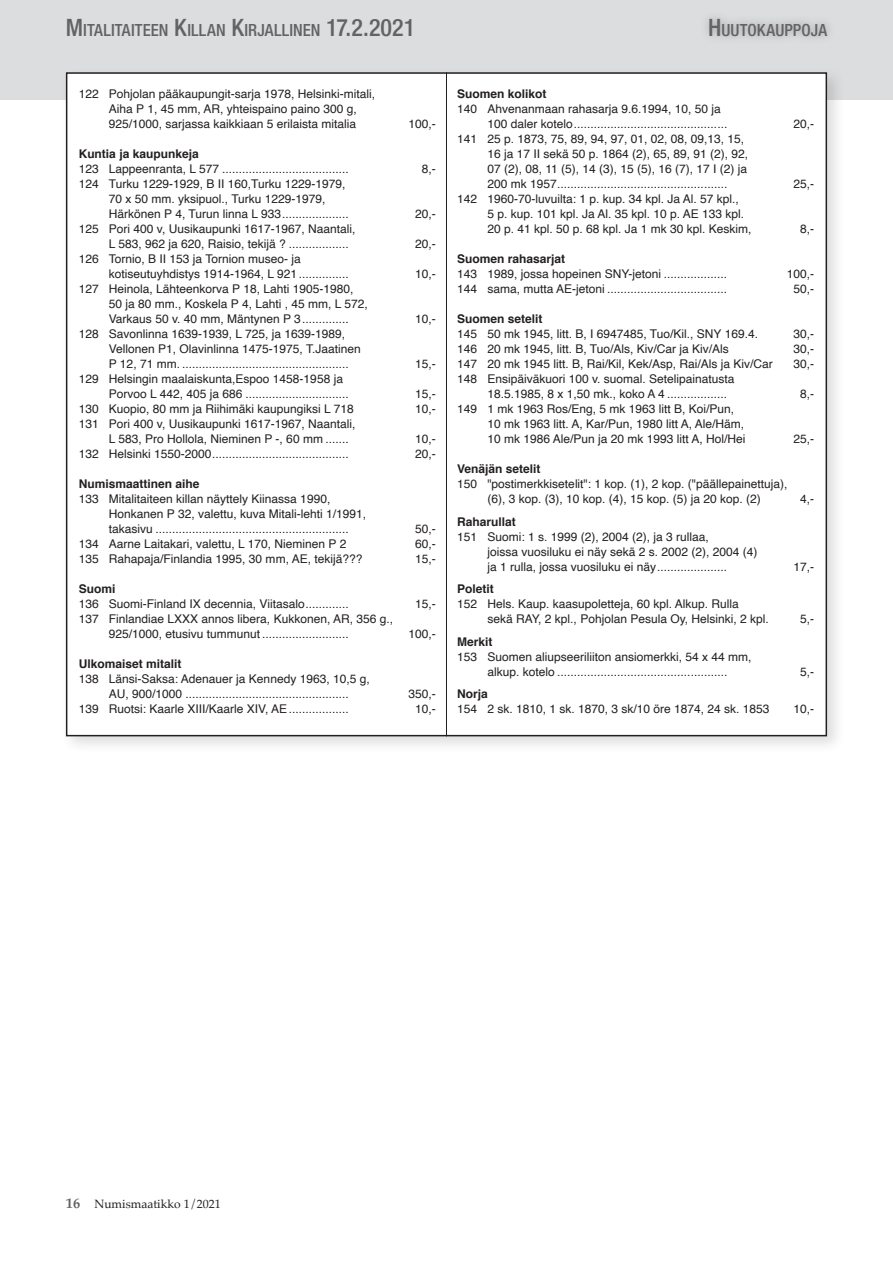
<style>
.page{position:relative;width:893px;height:1263px;background:#fff}
.page>*{position:absolute;margin:0;border:0;box-sizing:border-box;transform-origin:0 0}
.t1{font:500 condensed 16.8px "Helvetica Neue LT Std";letter-spacing:.01em;color:#636366}
.t2{font:12px/15px "Helvetica";color:#231f20}
.t3{font:700 12px "Helvetica";color:#231f20}
.t4{font:12px "Palatino";color:#231f20}
.s1{font-size:24px}
.s2{font-weight:700;font-size:14.25px;color:#636366}
</style>
<div class="page">
<div style="left:0;top:0;width:893px;height:100px;background:#dcdddf"></div>
<div style="left:700px;top:9px;width:136px;height:36px;background:#231f20;opacity:.35"></div>
<div style="left:60px;top:67px;width:785px;height:688px;background:#231f20;opacity:.15"></div>
<div style="left:67px;top:73px;width:759px;height:663px;background:#fff"></div>
<hr style="left:446px;top:72px;width:1px;height:664px;background:#231f20">
<h1 class="t1" style="left:66px;top:20px;width:351px"><span class="s1">M</span>ITALITAITEEN <span class="s1">K</span>ILLAN <span class="s1">K</span>IRJALLINEN <span class="s1">17.2.2021</span></h1>
<p class="t2" style="left:109px;top:87px;width:268px;text-indent:-30px">122 Pohjolan pääkaupungit-sarja 1978, Helsinki-mitali,<br>Aiha P 1, 45 mm, AR, yhteispaino paino 300 g,<br>925/1000, sarjassa kaikkiaan 5 erilaista mitalia</p>
<p class="t2" style="left:408px;top:117px;width:29px">100,-</p>
<p class="t3" style="left:79px;top:144px;width:122px">Kuntia ja kaupunkeja</p>
<p class="t2" style="left:79px;top:162px;width:272px">123 Lappeenranta, L 577 ......................................</p>
<p class="t2" style="left:422px;top:162px;width:16px">8,-</p>
<p class="t2" style="left:109px;top:177px;width:241px;text-indent:-30px">124 Turku 1229-1929, B II 160,Turku 1229-1979,<br>70 x 50 mm. yksipuol., Turku 1229-1979,<br>Härkönen P 4, Turun linna L 933....................</p>
<p class="t2" style="left:415px;top:207px;width:22px">20,-</p>
<p class="t2" style="left:109px;top:222px;width:248px;text-indent:-30px">125 Pori 400 v, Uusikaupunki 1617-1967, Naantali,<br>L 583, 962 ja 620, Raisio, tekijä ? ..................</p>
<p class="t2" style="left:109px;top:252px;width:241px;text-indent:-30px">126 Tornio, B II 153 ja Tornion museo- ja kotiseutuyhdistys 1914-1964, L 921...............</p>
<p class="t2" style="left:109px;top:282px;width:260px;text-indent:-30px">127 Heinola, Lähteenkorva P 18, Lahti 1905-1980,<br>50 ja 80 mm., Koskela P 4, Lahti , 45 mm, L 572,<br>Varkaus 50 v. 40 mm, Mäntynen P 3..............</p>
<p class="t2" style="left:109px;top:327px;width:253px;text-indent:-30px">128 Savonlinna 1639-1939, L 725, ja 1639-1989,<br>Vellonen P1, Olavinlinna 1475-1975, T.Jaatinen<br>P 12, 71 mm. ..................................................</p>
<p class="t2" style="left:109px;top:372px;width:241px;text-indent:-30px">129 Helsingin maalaiskunta,Espoo 1458-1958 ja<br>Porvoo L 442, 405 ja 686 ...............................</p>
<p class="t2" style="left:415px;top:237px;width:22px">20,-</p>
<p class="t2" style="left:415px;top:267px;width:22px">10,-</p>
<p class="t2" style="left:415px;top:312px;width:22px">10,-</p>
<p class="t2" style="left:415px;top:357px;width:22px">15,-</p>
<p class="t2" style="left:415px;top:387px;width:22px">15,-</p>
<p class="t2" style="left:79px;top:402px;width:277px">130 Kuopio, 80 mm ja Riihimäki kaupungiksi L 718</p>
<p class="t2" style="left:415px;top:402px;width:22px">10,-</p>
<p class="t2" style="left:109px;top:417px;width:248px;text-indent:-30px">131 Pori 400 v, Uusikaupunki 1617-1967, Naantali,<br>L 583, Pro Hollola, Nieminen P -, 60 mm .......</p>
<p class="t2" style="left:415px;top:432px;width:22px">10,-</p>
<p class="t2" style="left:79px;top:447px;width:272px">132 Helsinki 1550-2000.........................................</p>
<p class="t2" style="left:415px;top:447px;width:22px">20,-</p>
<p class="t3" style="left:79px;top:474px;width:122px">Numismaattinen aihe</p>
<p class="t2" style="left:109px;top:492px;width:259px;text-indent:-30px">133 Mitalitaiteen killan näyttely Kiinassa 1990,<br>Honkanen P 32, valettu, kuva Mitali-lehti 1/1991, takasivu ..........................................................</p>
<p class="t2" style="left:415px;top:522px;width:22px">50,-</p>
<p class="t2" style="left:79px;top:537px;width:269px">134 Aarne Laitakari, valettu, L 170, Nieminen P 2</p>
<p class="t2" style="left:415px;top:537px;width:22px">60,-</p>
<p class="t2" style="left:79px;top:552px;width:285px">135 Rahapaja/Finlandia 1995, 30 mm, AE, tekijä???</p>
<p class="t2" style="left:415px;top:552px;width:22px">15,-</p>
<p class="t3" style="left:79px;top:579px;width:38px">Suomi</p>
<p class="t2" style="left:79px;top:597px;width:272px">136 Suomi-Finland IX decennia, Viitasalo.............</p>
<p class="t2" style="left:415px;top:597px;width:22px">15,-</p>
<p class="t2" style="left:109px;top:612px;width:286px;text-indent:-30px">137 Finlandiae LXXX annos libera, Kukkonen, AR, 356 g.,<br>925/1000, etusivu tummunut ..........................</p>
<p class="t2" style="left:408px;top:627px;width:29px">100,-</p>
<p class="t3" style="left:79px;top:654px;width:104px">Ulkomaiset mitalit</p>
<p class="t2" style="left:109px;top:672px;width:262px;text-indent:-30px">138 Länsi-Saksa: Adenauer ja Kennedy 1963, 10,5 g,<br>AU, 900/1000 .................................................</p>
<p class="t2" style="left:408px;top:687px;width:29px">350,-</p>
<p class="t2" style="left:79px;top:702px;width:272px">139 Ruotsi: Kaarle XIII/Kaarle XIV, AE..................</p>
<p class="t2" style="left:415px;top:702px;width:22px">10,-</p>
<h1 class="t1" style="left:708px;top:20px;width:121px"><span class="s1">H</span>UUTOKAUPPOJA</h1>
<p class="t3" style="left:457px;top:84px;width:91px">Suomen kolikot</p>
<p class="t2" style="left:487px;top:102px;width:241px;text-indent:-30px">140 Ahvenanmaan rahasarja 9.6.1994, 10, 50 ja<br>100 daler kotelo..............................................</p>
<p class="t2" style="left:487px;top:132px;width:262px;text-indent:-30px">141 25 p. 1873, 75, 89, 94, 97, 01, 02, 08, 09,13, 15, 16 ja 17 II sekä 50 p. 1864 (2), 65, 89, 91 (2), 92, 07 (2), 08, 11 (5), 14 (3), 15 (5), 16 (7), 17 I (2) ja 200 mk 1957...................................................</p>
<p class="t2" style="left:487px;top:192px;width:266px;text-indent:-30px">142 1960-70-luvuilta: 1 p. kup. 34 kpl. Ja Al. 57 kpl.,<br>5 p. kup. 101 kpl. Ja Al. 35 kpl. 10 p. AE 133 kpl.<br>20 p. 41 kpl. 50 p. 68 kpl. Ja 1 mk 30 kpl. Keskim,</p>
<p class="t2" style="left:793px;top:117px;width:22px">20,-</p>
<p class="t2" style="left:793px;top:177px;width:22px">25,-</p>
<p class="t2" style="left:800px;top:222px;width:16px">8,-</p>
<p class="t3" style="left:457px;top:249px;width:110px">Suomen rahasarjat</p>
<p class="t2" style="left:457px;top:267px;width:272px">143 1989, jossa hopeinen SNY-jetoni ...................</p>
<p class="t2" style="left:787px;top:267px;width:29px">100,-</p>
<p class="t2" style="left:457px;top:282px;width:272px">144 sama, mutta AE-jetoni ....................................</p>
<p class="t2" style="left:793px;top:282px;width:22px">50,-</p>
<p class="t3" style="left:457px;top:309px;width:87px">Suomen setelit</p>
<p class="t2" style="left:457px;top:327px;width:302px">145 50 mk 1945, litt. B, I 6947485, Tuo/Kil., SNY 169.4.</p>
<p class="t2" style="left:793px;top:327px;width:22px">30,-</p>
<p class="t2" style="left:457px;top:342px;width:273px">146 20 mk 1945, litt. B, Tuo/Als, Kiv/Car ja Kiv/Als</p>
<p class="t2" style="left:793px;top:342px;width:22px">30,-</p>
<p class="t2" style="left:457px;top:357px;width:317px">147 20 mk 1945 litt. B, Rai/Kil, Kek/Asp, Rai/Als ja Kiv/Car</p>
<p class="t2" style="left:793px;top:357px;width:22px">30,-</p>
<p class="t2" style="left:487px;top:372px;width:249px;text-indent:-30px">148 Ensipäiväkuori 100 v. suomal. Setelipainatusta<br>18.5.1985, 8 x 1,50 mk., koko A 4 ..................</p>
<p class="t2" style="left:800px;top:387px;width:16px">8,-</p>
<p class="t2" style="left:487px;top:402px;width:260px;text-indent:-30px">149 1 mk 1963 Ros/Eng, 5 mk 1963 litt B, Koi/Pun,<br>10 mk 1963 litt. A, Kar/Pun, 1980 litt A, Ale/Häm,<br>10 mk 1986 Ale/Pun ja 20 mk 1993 litt A, Hol/Hei</p>
<p class="t2" style="left:793px;top:432px;width:22px">25,-</p>
<p class="t3" style="left:457px;top:459px;width:85px">Venäjän setelit</p>
<p class="t2" style="left:457px;top:477px;width:332px;text-align:center">150 "postimerkkisetelit": 1 kop. (1), 2 kop. ("päällepainettuja), (6), 3 kop. (3), 10 kop. (4), 15 kop. (5) ja 20 kop. (2)</p>
<p class="t3" style="left:457px;top:512px;width:60px">Raharullat</p>
<p class="t2" style="left:487px;top:529px;width:272px;text-indent:-30px">151 Suomi: 1 s. 1999 (2), 2004 (2), ja 3 rullaa,<br>joissa vuosiluku ei näy sekä 2 s. 2002 (2), 2004 (4) ja 1 rulla, jossa vuosiluku ei näy.....................</p>
<p class="t3" style="left:457px;top:579px;width:38px">Poletit</p>
<p class="t2" style="left:487px;top:597px;width:283px;text-indent:-30px">152 Hels. Kaup. kaasupoletteja, 60 kpl. Alkup. Rulla<br>sekä RAY, 2 kpl., Pohjolan Pesula Oy, Helsinki, 2 kpl.</p>
<p class="t3" style="left:457px;top:632px;width:37px">Merkit</p>
<p class="t2" style="left:457px;top:649px;width:296px;text-align:center">153 Suomen aliupseeriliiton ansiomerkki, 54 x 44 mm, alkup. kotelo ...................................................</p>
<p class="t2" style="left:800px;top:492px;width:16px">4,-</p>
<p class="t2" style="left:793px;top:559px;width:22px">17,-</p>
<p class="t2" style="left:800px;top:612px;width:16px">5,-</p>
<p class="t2" style="left:800px;top:664px;width:16px">5,-</p>
<p class="t3" style="left:457px;top:684px;width:32px">Norja</p>
<p class="t2" style="left:457px;top:702px;width:314px">154 2 sk. 1810, 1 sk. 1870, 3 sk/10 öre 1874, 24 sk. 1853</p>
<p class="t2" style="left:793px;top:702px;width:22px">10,-</p>
<p class="t4" style="left:66px;top:1194px;width:157px"><span class="s2">16</span> Numismaatikko 1/2021</p>
</div>
